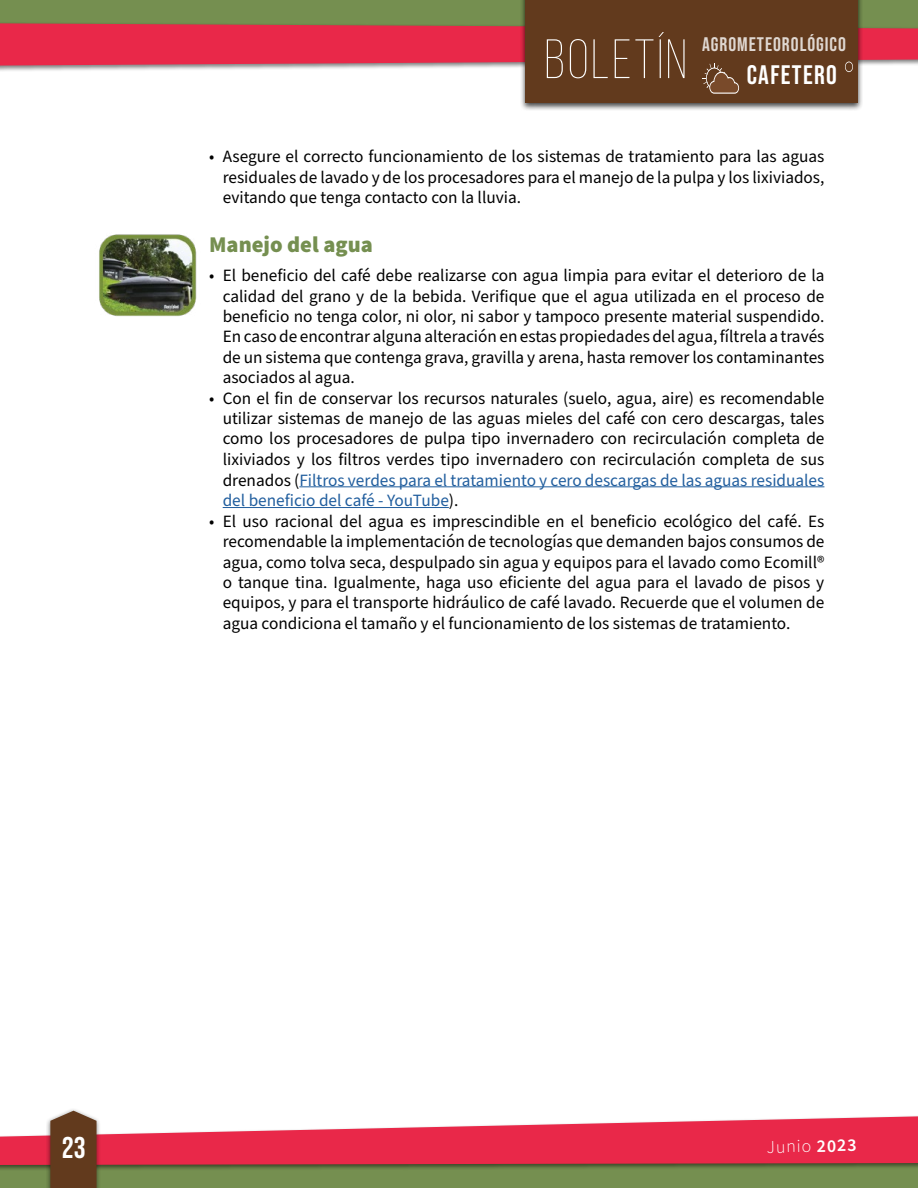
<style>
.page{position:relative;width:918px;height:1188px;background:#fff}
.page>*{position:absolute;margin:0;border:0;box-sizing:border-box;transform-origin:0 0}
.t1{font:300 55.35px "Bebas Neue";letter-spacing:.05em;color:#fff}
.t2{font:30px "Bebas Neue";color:#fff}
.t3{font:26.85px "Bebas Neue";letter-spacing:.05em;color:#fff}
.t4{font:900 22.5px "Source Sans Pro";color:#758f50}
.t5{font:19.65px "Bebas Neue";letter-spacing:.05em;color:#fff}
.t6{font:300 18px "Source Sans Pro";color:#fff}
.t7{font:17.25px/20.4px "Source Sans Pro";color:#000;text-align:justify}
.s1{color:#215e9e}
.s2{font-weight:600}
</style>
<div class="page">
<div style="left:0;top:1143px;width:918px;height:45px;background:#758f50"></div>
<div style="left:0;top:0;width:918px;height:55px;background:#758f50"></div>
<div style="left:0;top:1114px;width:918px;height:57px;background:#000;opacity:.5"></div>
<svg style="left:0;top:1116px;width:918px;height:49px;fill:#e92849"></svg>
<div style="left:520px;top:0;width:343px;height:111px;background:#000;opacity:.75"></div>
<div style="left:526px;top:0;width:332px;height:103px;background:#623a1d"></div>
<svg style="left:0;top:23px;width:918px;height:71px"></svg>
<div style="left:46px;top:1107px;width:55px;height:81px;background:#000;opacity:.5"></div>
<svg style="left:50px;top:1111px;width:47px;height:77px;background:#6b462b"></svg>
<hr style="left:299px;top:486px;width:525px;height:1px;background:#215e9e">
<hr style="left:223px;top:507px;width:226px;height:1px;background:#215e9e">
<img style="left:99px;top:234px;width:98px;height:83px">
<h1 class="t1" style="left:545px;top:30px;width:144px">BOLETÍN</h1>
<p class="t5" style="left:702px;top:33px;width:145px">AGROMETEOROLÓGICO</p>
<h3 class="t3" style="left:747px;top:60px;width:92px">CAFETERO</h3>
<p class="t7" style="left:223px;top:147px;width:603px;text-indent:-14px">• Asegure el correcto funcionamiento de los sistemas de tratamiento para las aguas residuales de lavado y de los procesadores para el manejo de la pulpa y los lixiviados, evitando que tenga contacto con la lluvia.</p>
<h3 class="t4" style="left:209px;top:229px;width:165px">Manejo del agua</h3>
<p class="t7" style="left:223px;top:266px;width:603px;text-indent:-14px">• El beneficio del café debe realizarse con agua limpia para evitar el deterioro de la calidad del grano y de la bebida. Verifique que el agua utilizada en el proceso de beneficio no tenga color, ni olor, ni sabor y tampoco presente material suspendido.<br>En caso de encontrar alguna alteración en estas propiedades del agua, fíltrela a través de un sistema que contenga grava, gravilla y arena, hasta remover los contaminantes asociados al agua.</p>
<p class="t7" style="left:223px;top:388px;width:603px;text-indent:-14px">• Con el fin de conservar los recursos naturales (suelo, agua, aire) es recomendable utilizar sistemas de manejo de las aguas mieles del café con cero descargas, tales como los procesadores de pulpa tipo invernadero con recirculación completa de lixiviados y los filtros verdes tipo invernadero con recirculación completa de sus drenados (<span class="s1">Filtros verdes para el tratamiento y cero descargas de las aguas residuales del beneficio del café - YouTube</span>).</p>
<p class="t7" style="left:223px;top:511px;width:603px;text-indent:-14px">• El uso racional del agua es imprescindible en el beneficio ecológico del café. Es recomendable la implementación de tecnologías que demanden bajos consumos de agua, como tolva seca, despulpado sin agua y equipos para el lavado como Ecomill® o tanque tina. Igualmente, haga uso eficiente del agua para el lavado de pisos y equipos, y para el transporte hidráulico de café lavado. Recuerde que el volumen de agua condiciona el tamaño y el funcionamiento de los sistemas de tratamiento.</p>
<h2 class="t2" style="left:62px;top:1131px;width:25px">23</h2>
<p class="t6" style="left:767px;top:1135px;width:91px;rotate:-1deg">Junio <span class="s2">2023</span></p>
</div>
